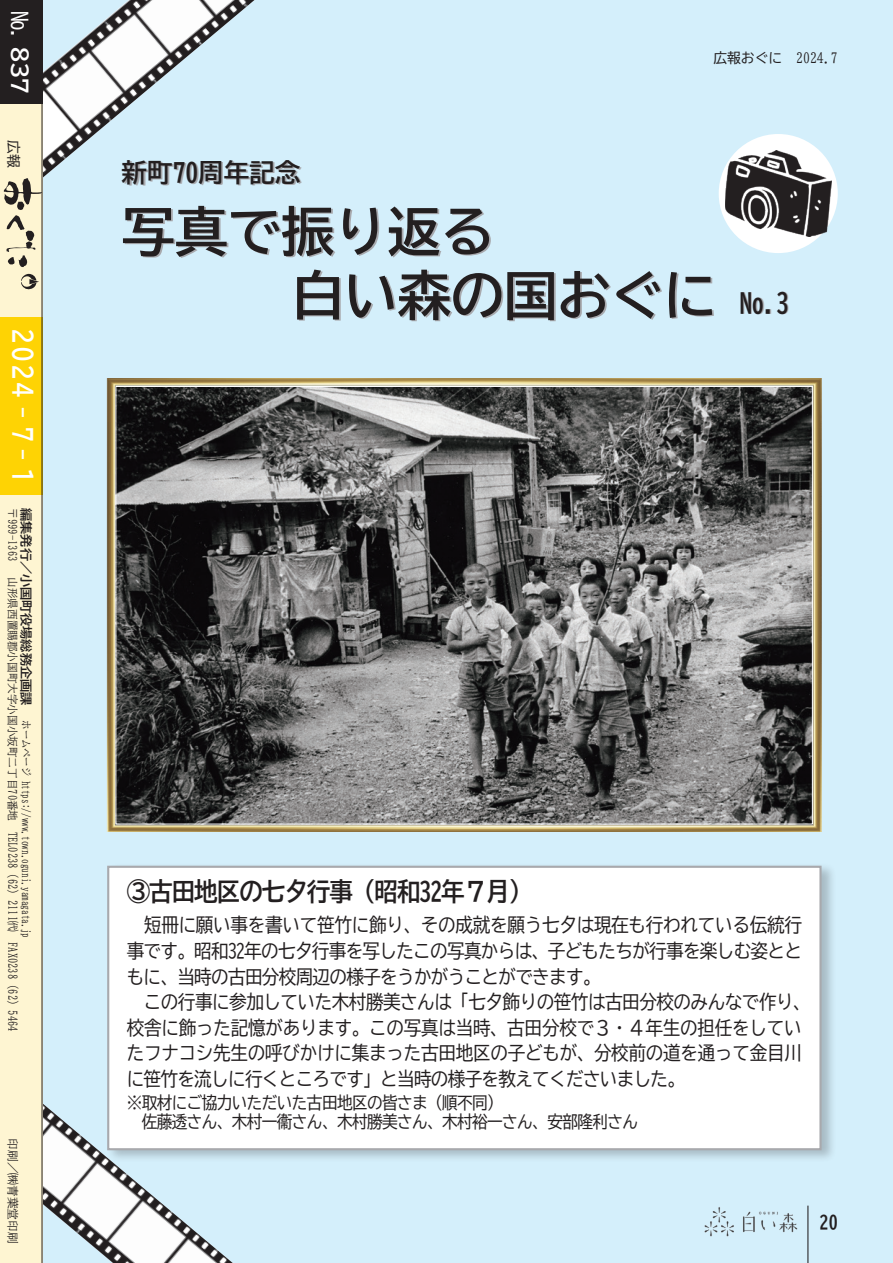
<style>
.page{position:relative;width:893px;height:1263px;background:#fff}
.page>*{position:absolute;margin:0;border:0;box-sizing:border-box;transform-origin:0 0}
.t1{font:53.1px "BIZ UD Gothic Bold";color:#231f20}
.t2{font:26.55px "BIZ UD Gothic Bold";color:#231f20;scale:.92 1}
.t3{font:25.5px "BIZ UD Gothic Bold";letter-spacing:-.04em;color:#231f20;scale:.92 1}
.t4{font:25.5px "BIZ UD Gothic Bold";color:#231f20}
.t5{font:25.5px "BIZ UD Gothic Bold";color:#fff;scale:.79 1}
.t6{font:21.3px "BIZ UD Gothic";color:#fff}
.t7{font:19.2px/25.5px "BIZ UD Gothic";letter-spacing:-.03em;color:#231f20;scale:.92 1}
.t8{font:18px "BIZ UD Gothic Bold";color:#231f20}
.t9{font:16.95px/19.2px "BIZ UD Gothic";letter-spacing:-.04em;color:#231f20;scale:.92 1}
.t10{font:13.8px "BIZ UD Gothic";color:#231f20}
.t11{font:13.8px "BIZ UD Mincho Medium";color:#231f20}
.t12{font:12.45px "BIZ UD Gothic Bold";color:#231f20;scale:1.06 1}
.t13{font:11.7px "BIZ UD Mincho Medium";color:#231f20;scale:.9 1}
.t14{font:11.7px "BIZ UD Mincho Medium";color:#231f20}
.t15{font:11.1px "BIZ UD Mincho Medium";color:#231f20;scale:.95 1}
.t16{font:10.65px "BIZ UD Mincho Medium";color:#231f20;scale:.87 1}
.s1{font-family:"BIZ UD Gothic Bold"}
.s2{font-size:11.1px}
</style>
<div class="page">
<div style="left:42px;top:0;width:851px;height:1263px;background:#d4effb"></div>
<img style="left:43px;top:1104px;width:190px;height:159px">
<div style="left:106px;top:862px;width:731px;height:300px;background:#231f20;opacity:.25"></div>
<div style="left:107px;top:866px;width:715px;height:284px;background:#fff;border:2px solid #a8a9ad"></div>
<img style="left:43px;top:0;width:212px;height:178px">
<img style="left:107px;top:379px;width:715px;height:453px">
<img style="left:117px;top:388px;width:694px;height:435px">
<div style="left:719px;top:134px;width:119px;height:119px;background:#fff;border-radius:50%"></div>
<img style="left:725px;top:151px;width:107px;height:85px">
<div style="left:0;top:317px;width:42px;height:178px;background:#fed304"></div>
<div style="left:0;top:0;width:42px;height:104px;background:#231f20"></div>
<div style="left:0;top:104px;width:42px;height:213px;background:#fef5d2"></div>
<div style="left:0;top:495px;width:42px;height:768px;background:#fef5d2"></div>
<img style="left:704px;top:1207px;width:94px;height:30px">
<hr style="left:807px;top:1205px;width:1px;height:58px;background:#231f20">
<svg style="left:4px;top:178px;width:38px;height:89px"></svg>
<svg style="left:21px;top:274px;width:18px;height:16px"></svg>
<hr style="left:42px;top:0;width:1px;height:1263px;background:#231f20">
<p class="t6" style="left:30px;top:11px;width:87px;rotate:90deg">No. <span class="s1">８３７</span></p>
<p class="t10" style="left:20px;top:140px;width:29px;rotate:90deg">広報</p>
<h3 class="t5" style="left:35px;top:326px;width:205px;rotate:90deg">２０２４ ７- - １</h3>
<p class="t12" style="left:32px;top:508px;width:187px;rotate:90deg">編集発行／小国町役場総務企画課</p>
<p class="t15" style="left:18px;top:508px;width:57px;rotate:90deg">〒999-1363</p>
<p class="t13" style="left:19px;top:577px;width:506px;rotate:90deg"><span class="s2">山形県西置賜郡小国町大字小国小坂町二丁目70番地</span>　TEL0238（62）2111㈹　FAX0238（62）5464</p>
<p class="t16" style="left:32px;top:720px;width:251px;rotate:90deg">ホームページ https://www.town.oguni.yamagata.jp</p>
<p class="t14" style="left:19px;top:1138px;width:107px;rotate:90deg">印刷／㈱青葉堂印刷</p>
<p class="t10" style="left:713px;top:51px;width:71px">広報おぐに</p>
<p class="t11" style="left:796px;top:51px;width:43px">2024.7</p>
<h3 class="t4" style="left:122px;top:160px;width:180px">新町70周年記念</h3>
<h1 class="t1" style="left:122px;top:205px;width:374px">写真で振り返る</h1>
<h1 class="t1" style="left:291px;top:268px;width:427px">白い森の国おぐに</h1>
<h2 class="t2" style="left:740px;top:289px;width:55px">No.3</h2>
<h3 class="t3" style="left:127px;top:878px;width:442px">③古田地区の七夕行事（昭和32年７月(</h3>
<p class="t7" style="left:127px;top:912px;width:745px">　短冊に願い事を書いて笹竹に飾り、その成就を願う七夕は現在も行われている伝統行事です。昭和32年の七夕行事を写したこの写真からは、子どもたちが行事を楽しむ姿とともに、当時の古田分校周辺の様子をうかがうことができます。<br>　この行事に参加していた木村勝美さんは「七夕飾りの笹竹は古田分校のみんなで作り、校舎に飾った記憶があります。この写真は当時、古田分校で３・４年生の担任をしていたフナコシ先生の呼びかけに集まった古田地区の子どもが、分校前の道を通って金目川に笹竹を流しに行くところです」と当時の様子を教えてくださいました。</p>
<p class="t9" style="left:127px;top:1093px;width:557px">※取材にご協力いただいた古田地区の皆さま（順不同(<br>　佐藤透さん、木村一衞さん、木村勝美さん、木村裕一さん、安部隆利さん</p>
<p class="t8" style="left:820px;top:1213px;width:20px">20</p>
</div>
